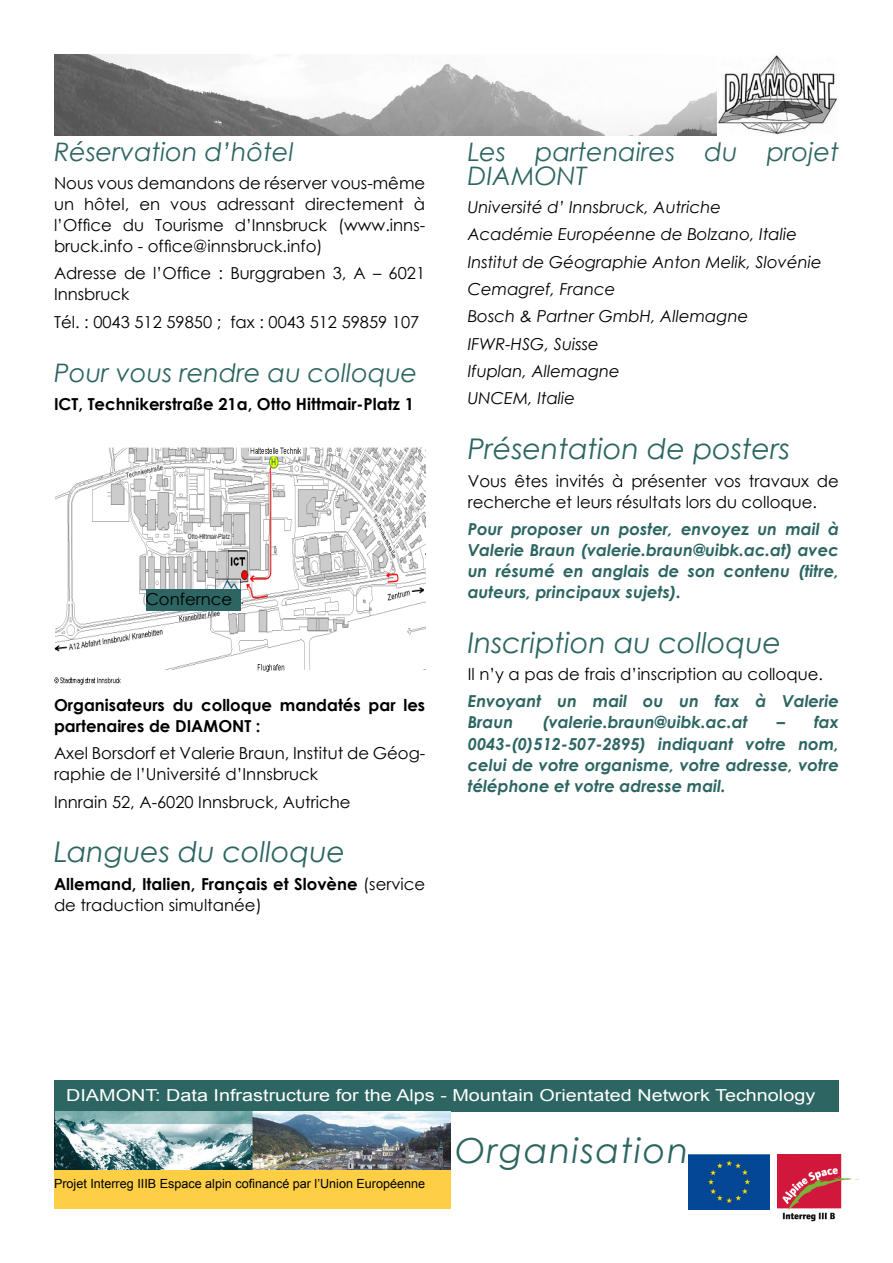
<style>
.page{position:relative;width:893px;height:1263px;background:#fff}
.page>*{position:absolute;margin:0;border:0;box-sizing:border-box;transform-origin:0 0}
.t1{font:italic 34.5px "Century Gothic";letter-spacing:.05em;color:#2c6561}
.t2{font:italic 28.5px "Century Gothic";color:#2c6561}
.t3{font:italic 25.5px/24px "Century Gothic";color:#2c6561}
.t4{font:16.5px/21px "Century Gothic";color:#000}
.t5{font:italic 700 16.5px/21px "Century Gothic";color:#2c6561;text-align:justify}
.t6{font:italic 16.5px/27.3px "Century Gothic";color:#000}
.t7{font:700 16.5px/21px "Century Gothic";color:#000}
.t8{font:16.5px "Arial";color:#fff;scale:1.2 1}
.t9{font:12.6px "Arial";color:#000}
.s1{font-weight:400}
</style>
<div class="page">
<img style="left:54px;top:447px;width:371px;height:238px">
<div style="left:54px;top:1080px;width:785px;height:31px;background:#2c6561"></div>
<img style="left:54px;top:1112px;width:396px;height:57px">
<div style="left:54px;top:1171px;width:396px;height:38px;background:#fecf44"></div>
<img style="left:689px;top:1155px;width:80px;height:54px">
<img style="left:778px;top:1154px;width:79px;height:68px">
<div style="left:146px;top:589px;width:95px;height:22px;background:#2c6561"></div>
<img style="left:54px;top:54px;width:663px;height:81px">
<img style="left:718px;top:55px;width:120px;height:80px">
<h3 class="t3" style="left:54px;top:140px;width:241px">Réservation d’hôtel</h3>
<p class="t4" style="left:54px;top:172px;width:373px;text-align:justify">Nous vous demandons de réserver vous-même un hôtel, en vous adressant directement à l’Office du Tourisme d’Innsbruck (www.inns&shy;bruck.info - office@innsbruck.info)</p>
<p class="t4" style="left:54px;top:262px;width:373px">Adresse de l’Office : Burggraben 3, A – 6021<br>Innsbruck</p>
<p class="t4" style="left:54px;top:311px;width:367px">Tél. : 0043 512 59850 ; fax : 0043 512 59859 107</p>
<h3 class="t3" style="left:54px;top:361px;width:365px">Pour vous rendre au colloque</h3>
<p class="t7" style="left:54px;top:392px;width:362px">ICT, Technikerstraße 21a, Otto Hittmair-Platz 1</p>
<p class="t4" style="left:146px;top:588px;width:88px">Confernce</p>
<p class="t7" style="left:54px;top:694px;width:373px">Organisateurs du colloque mandatés par les partenaires de DIAMONT :</p>
<p class="t4" style="left:54px;top:742px;width:373px">Axel Borsdorf et Valerie Braun, Institut de Géog&shy;raphie de l’Université d’Innsbruck</p>
<p class="t4" style="left:54px;top:791px;width:298px">Innrain 52, A-6020 Innsbruck, Autriche</p>
<h2 class="t2" style="left:54px;top:832px;width:293px">Langues du colloque</h2>
<p class="t7" style="left:54px;top:872px;width:373px">Allemand, Italien, Français et Slovène <span class="s1">(service de traduction simultanée)</span></p>
<h3 class="t3" style="left:468px;top:140px;width:373px">Les partenaires du projet<br>DIAMONT</h3>
<p class="t6" style="left:468px;top:193px;width:356px">Université d’ Innsbruck, Autriche<br>Académie Européenne de Bolzano, Italie<br>Institut de Géographie Anton Melik, Slovénie<br>Cemagref, France<br>Bosch &amp; Partner GmbH, Allemagne<br>IFWR-HSG, Suisse<br>Ifuplan, Allemagne<br>UNCEM, Italie</p>
<h2 class="t2" style="left:468px;top:429px;width:324px">Présentation de posters</h2>
<p class="t4" style="left:468px;top:470px;width:373px">Vous êtes invités à présenter vos travaux de recherche et leurs résultats lors du colloque.</p>
<p class="t5" style="left:468px;top:518px;width:373px">Pour proposer un poster, envoyez un mail à Valerie Braun (valerie.braun@uibk.ac.at) avec un résumé en anglais de son contenu (titre, auteurs, principaux sujets).</p>
<h2 class="t2" style="left:468px;top:622px;width:315px">Inscription au colloque</h2>
<p class="t4" style="left:468px;top:663px;width:357px">Il n’y a pas de frais d’inscription au colloque.</p>
<p class="t5" style="left:468px;top:690px;width:373px">Envoyant un mail ou un fax à Valerie<br>Braun</p>
<p class="t5" style="left:542px;top:711px;width:207px">(valerie.braun@uibk.ac.at</p>
<p class="t5" style="left:468px;top:711px;width:373px;text-indent:309px">– fax 0043-(0)512-507-2895) indiquant votre nom, celui de votre organisme, votre adresse, votre téléphone et votre adresse mail.</p>
<p class="t8" style="left:66px;top:1084px;width:626px">DIAMONT: Data Infrastructure for the Alps - Mountain Orientated Network Technology</p>
<p class="t9" style="left:54px;top:1175px;width:373px">Projet Interreg IIIB Espace alpin cofinancé par l’Union Européenne</p>
<h1 class="t1" style="left:455px;top:1126px;width:235px">Organisation</h1>
</div>
